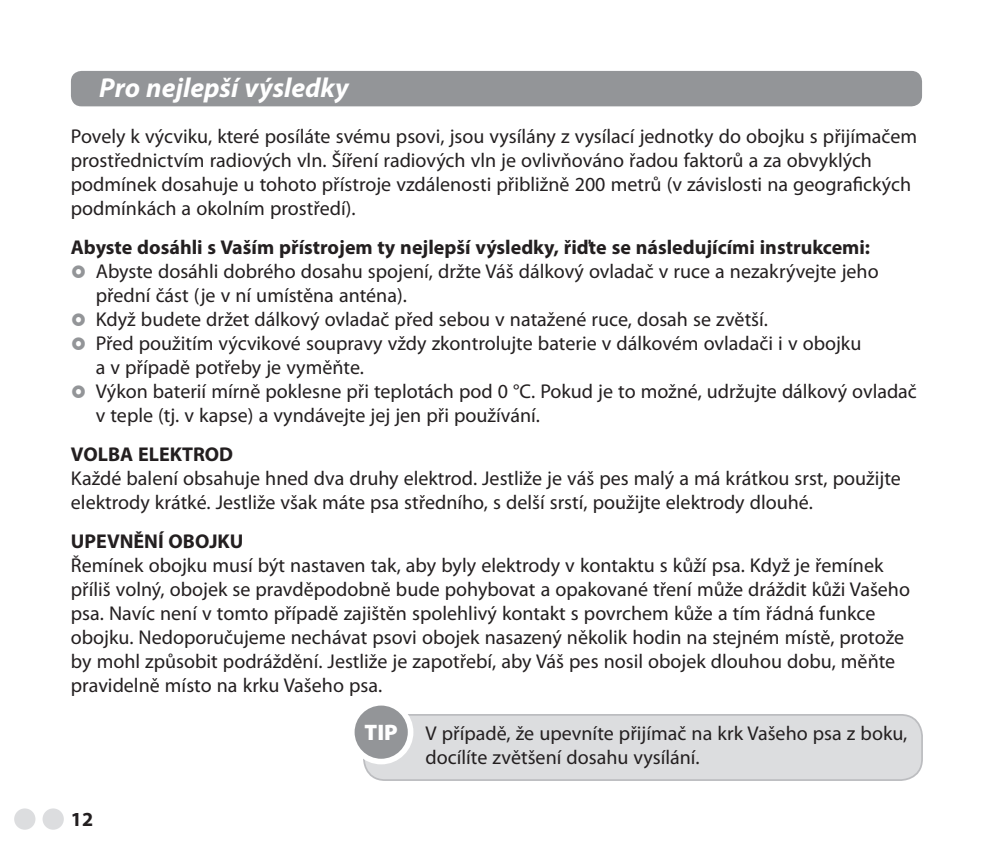
<style>
.page{position:relative;width:993px;height:851px;background:#fff}
.page>*{position:absolute;margin:0;border:0;box-sizing:border-box;transform-origin:0 0}
.t1{font:italic 700 27.5px "Myriad Pro";color:#fff}
.t2{font:20px/24px "Myriad Pro";color:#231f20}
.t3{font:700 20px "Myriad Pro";color:#231f20}
.s1{font-weight:900;font-size:22.5px;color:#fff}
</style>
<div class="page">
<div style="left:71px;top:71px;width:850px;height:35px;background:#939598;border-radius:11px"></div>
<div style="left:364px;top:714px;width:557px;height:66px;background:#dcdddf;border-radius:21px"></div>
<div style="left:363px;top:714px;width:559px;height:66px;border:2px solid #bcbdc0;border-radius:21px"></div>
<div style="left:351px;top:702px;width:59px;height:59px;background:#939598;border-radius:50%"></div>
<div style="left:349px;top:699px;width:64px;height:65px;border:6px solid #fff;border-radius:50%"></div>
<div style="left:14px;top:808px;width:21px;height:21px;background:#dcdddf;border-radius:50%"></div>
<div style="left:43px;top:808px;width:21px;height:21px;background:#dcdddf;border-radius:50%"></div>
<h1 class="t1" style="left:99px;top:77px;width:251px">Pro nejlepší výsledky</h1>
<p class="t2" style="left:71px;top:125px;width:847px">Povely k výcviku, které posíláte svému psovi, jsou vysílány z vysílací jednotky do obojku s přijímačem prostřednictvím radiových vln. Šíření radiových vln je ovlivňováno řadou faktorů a za obvyklých podmínek dosahuje u tohoto přístroje vzdálenosti přibližně 200 metrů (v závislosti na geografických podmínkách a okolním prostředí).</p>
<p class="t3" style="left:71px;top:239px;width:800px">Abyste dosáhli s Vaším přístrojem ty nejlepší výsledky, řiďte se následujícími instrukcemi:</p>
<p class="t2" style="left:96px;top:260px;width:822px">Abyste dosáhli dobrého dosahu spojení, držte Váš dálkový ovladač v ruce a nezakrývejte jeho přední část (je v ní umístěna anténa).<br>Když budete držet dálkový ovladač před sebou v natažené ruce, dosah se zvětší.<br>Před použitím výcvikové soupravy vždy zkontrolujte baterie v dálkovém ovladači i v obojku<br>a v případě potřeby je vyměňte.<br>Výkon baterií mírně poklesne při teplotách pod 0 °C. Pokud je to možné, udržujte dálkový ovladač v teple (tj. v kapse) a vyndávejte jej jen při používání.</p>
<p class="t3" style="left:71px;top:446px;width:164px">VOLBA ELEKTROD</p>
<p class="t2" style="left:71px;top:467px;width:831px">Každé balení obsahuje hned dva druhy elektrod. Jestliže je váš pes malý a má krátkou srst, použijte elektrody krátké. Jestliže však máte psa středního, s delší srstí, použijte elektrody dlouhé.</p>
<p class="t3" style="left:71px;top:533px;width:174px">UPEVNĚNÍ OBOJKU</p>
<p class="t2" style="left:71px;top:554px;width:840px">Řemínek obojku musí být nastaven tak, aby byly elektrody v kontaktu s kůží psa. Když je řemínek příliš volný, obojek se pravděpodobně bude pohybovat a opakované tření může dráždit kůži Vašeho psa. Navíc není v tomto případě zajištěn spolehlivý kontakt s povrchem kůže a tím řádná funkce obojku. Nedoporučujeme nechávat psovi obojek nasazený několik hodin na stejném místě, protože by mohl způsobit podráždění. Jestliže je zapotřebí, aby Váš pes nosil obojek dlouhou dobu, měňte pravidelně místo na krku Vašeho psa.</p>
<p class="t3" style="left:71px;top:811px;width:24px">12</p>
<p class="t2" style="left:425px;top:723px;width:483px;text-indent:-61px"><span class="s1">TIP</span> V případě, že upevníte přijímač na krk Vašeho psa z boku, docílíte zvětšení dosahu vysílání.</p>
</div>
